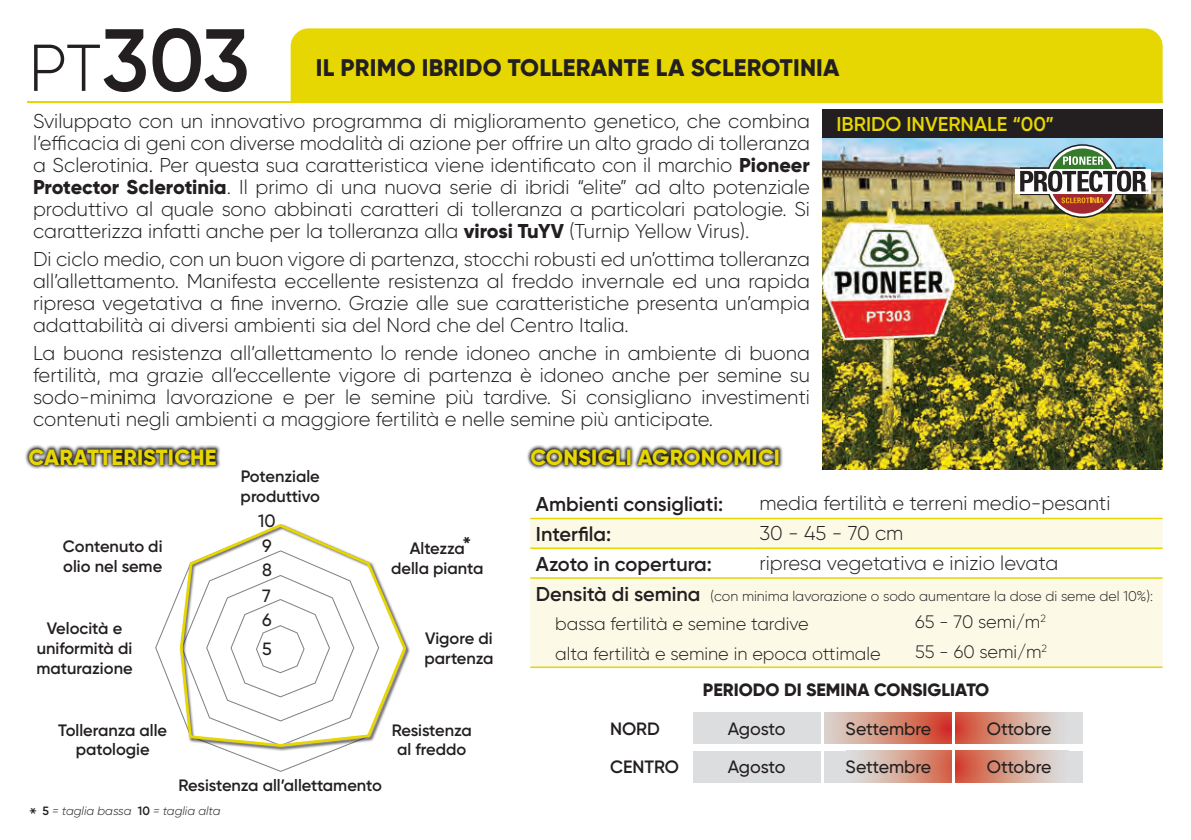
<style>
.page{position:relative;width:1191px;height:840px;background:#fff}
.page>*{position:absolute;margin:0;border:0;box-sizing:border-box;transform-origin:0 0}
.t1{font:600 88px "Gilroy";color:#231f20}
.t2{font:800 24px "Gilroy";letter-spacing:.01em;color:#231f20}
.t3{font:300 24px "Gilroy";color:#231f20}
.t4{font:500 24px "Gilroy";color:#231f20}
.t5{font:800 22px "Gilroy";letter-spacing:.01em;color:#e6d601}
.t6{font:300 20px/22px "Gilroy";color:#231f20;text-align:justify}
.t7{font:600 20px "Gilroy";color:#231f20}
.t8{font:600 20px "Gilroy";color:#e6d601}
.t9{font:300 18px "Gilroy";color:#231f20}
.t10{font:500 17.8px "Gilroy";letter-spacing:-.01em;color:#231f20}
.t11{font:800 17.8px "Gilroy";color:#231f20}
.t12{font:600 17.8px "Gilroy";color:#231f20}
.t13{font:600 16.4px/19.8px "Gilroy";color:#231f20;text-align:center}
.t14{font:600 16.4px "Gilroy";letter-spacing:-.02em;color:#231f20}
.t15{font:300 14px "Gilroy";color:#231f20}
.t16{font:italic 300 12px "Gilroy";color:#231f20}
.s1{font-weight:300;font-size:66px}
.s2{font-weight:800}
.s3{font-weight:600;font-style:normal}
.s4{font-weight:600;font-size:20px}
</style>
<div class="page">
<div style="left:290px;top:28px;width:873px;height:76px;background:#e6d601"></div>
<img style="left:822px;top:138px;width:340px;height:330px">
<hr style="left:27px;top:102px;width:1135px;height:1px;background:#e6d601">
<div style="left:1015px;top:169px;width:135px;height:24px;background:#fff"></div>
<img style="left:1020px;top:143px;width:128px;height:75px">
<svg style="left:25px;top:445px;width:196px;height:24px"></svg>
<svg style="left:530px;top:519px;width:632px;height:147px;fill:#fcfae7"></svg>
<hr style="left:530px;top:517px;width:223px;height:2px;background:#e6d601">
<hr style="left:753px;top:517px;width:147px;height:2px;background:#e6d601">
<hr style="left:900px;top:517px;width:262px;height:2px;background:#e6d601">
<hr style="left:530px;top:547px;width:223px;height:1px;background:#e6d601">
<hr style="left:753px;top:547px;width:147px;height:1px;background:#e6d601">
<hr style="left:900px;top:547px;width:262px;height:1px;background:#e6d601">
<hr style="left:530px;top:577px;width:223px;height:1px;background:#e6d601">
<hr style="left:753px;top:577px;width:147px;height:1px;background:#e6d601">
<hr style="left:900px;top:577px;width:262px;height:1px;background:#e6d601">
<hr style="left:530px;top:666px;width:223px;height:1px;background:#e6d601">
<hr style="left:753px;top:666px;width:147px;height:1px;background:#e6d601">
<hr style="left:900px;top:666px;width:262px;height:1px;background:#e6d601">
<svg style="left:527px;top:445px;width:256px;height:24px"></svg>
<svg style="left:155px;top:590px;width:181px;height:182px"></svg>
<div style="left:179px;top:523px;width:231px;height:227px;background:#231f20;opacity:.8"></div>
<svg style="left:179px;top:523px;width:229px;height:224px"></svg>
<div style="left:822px;top:109px;width:340px;height:29px;background:#231f20"></div>
<div style="left:693px;top:712px;width:127px;height:31px;background:#dcdddf"></div>
<svg style="left:824px;top:712px;width:127px;height:31px"></svg>
<div style="left:955px;top:712px;width:127px;height:31px;background:#dcdddf"></div>
<div style="left:955px;top:712px;width:113px;height:31px;background:linear-gradient(to right,#d24b30,#dcebe8)"></div>
<div style="left:693px;top:750px;width:127px;height:31px;background:#dcdddf"></div>
<div style="left:824px;top:750px;width:127px;height:31px;background:#dcdddf"></div>
<div style="left:846px;top:750px;width:105px;height:31px;background:linear-gradient(to right,#dce9e9,#d46749)"></div>
<div style="left:955px;top:750px;width:127px;height:31px;background:#dcdddf"></div>
<div style="left:955px;top:750px;width:113px;height:31px;background:linear-gradient(to right,#d24b30,#dcebe8)"></div>
<p class="t1" style="left:28px;top:5px;width:223px"><span class="s1">PT</span>303</p>
<p class="t2" style="left:316px;top:52px;width:525px">IL PRIMO IBRIDO TOLLERANTE LA SCLEROTINIA</p>
<p class="t6" style="left:33px;top:110px;width:778px">Sviluppato con un innovativo programma di miglioramento genetico, che combina l’efficacia di geni con diverse modalità di azione per offrire un alto grado di tolleranza a Sclerotinia. Per questa sua caratteristica viene identificato con il marchio <span class="s2">Pioneer Protector Sclerotinia</span>. Il primo di una nuova serie di ibridi “elite” ad alto potenziale produttivo al quale sono abbinati caratteri di tolleranza a particolari patologie. Si caratterizza infatti anche per la tolleranza alla <span class="s2">virosi TuYV</span> (Turnip Yellow Virus).</p>
<p class="t6" style="left:33px;top:247px;width:778px">Di ciclo medio, con un buon vigore di partenza, stocchi robusti ed un’ottima tolleranza all’allettamento. Manifesta eccellente resistenza al freddo invernale ed una rapida ripresa vegetativa a fine inverno. Grazie alle sue caratteristiche presenta un’ampia adattabilità ai diversi ambienti sia del Nord che del Centro Italia.</p>
<p class="t6" style="left:33px;top:341px;width:778px">La buona resistenza all’allettamento lo rende idoneo anche in ambiente di buona fertilità, ma grazie all’eccellente vigore di partenza è idoneo anche per semine su sodo-minima lavorazione e per le semine più tardive. Si consigliano investimenti contenuti negli ambienti a maggiore fertilità e nelle semine più anticipate.</p>
<p class="t5" style="left:28px;top:443px;width:190px">CARATTERISTICHE</p>
<p class="t5" style="left:530px;top:442px;width:251px">CONSIGLI AGRONOMICI</p>
<p class="t8" style="left:836px;top:112px;width:219px">IBRIDO INVERNALE “00”</p>
<p class="t13" style="left:63px;top:536px;width:101px">Contenuto di</p>
<p class="t13" style="left:63px;top:556px;width:101px">olio nel seme</p>
<p class="t13" style="left:47px;top:618px;width:77px">Velocità e</p>
<p class="t13" style="left:37px;top:637px;width:97px">uniformità di</p>
<p class="t13" style="left:36px;top:657px;width:98px">maturazione</p>
<p class="t13" style="left:241px;top:465px;width:81px">Potenziale</p>
<p class="t13" style="left:241px;top:485px;width:81px">produttivo</p>
<p class="t10" style="left:258px;top:509px;width:19px">10</p>
<p class="t10" style="left:262px;top:534px;width:11px">9</p>
<p class="t10" style="left:262px;top:584px;width:10px">7</p>
<p class="t10" style="left:262px;top:609px;width:11px">6</p>
<p class="t10" style="left:262px;top:637px;width:11px">5</p>
<p class="t10" style="left:262px;top:559px;width:11px">8</p>
<p class="t4" style="left:462px;top:530px;width:11px">*</p>
<p class="t13" style="left:391px;top:557px;width:94px">della pianta</p>
<p class="t13" style="left:410px;top:538px;width:56px">Altezza</p>
<p class="t13" style="left:425px;top:628px;width:69px">Vigore di</p>
<p class="t13" style="left:424px;top:648px;width:71px">partenza</p>
<p class="t13" style="left:58px;top:719px;width:110px">Tolleranza alle patologie</p>
<p class="t13" style="left:179px;top:775px;width:205px">Resistenza all’allettamento</p>
<p class="t3" style="left:28px;top:801px;width:11px">*</p>
<p class="t16" style="left:43px;top:803px;width:179px"><span class="s3">5</span> = taglia bassa <span class="s3">10</span> = taglia alta</p>
<p class="t14" style="left:392px;top:719px;width:81px">Resistenza</p>
<p class="t13" style="left:397px;top:739px;width:71px">al freddo</p>
<p class="t7" style="left:536px;top:491px;width:189px">Ambienti consigliati:</p>
<p class="t6" style="left:759px;top:492px;width:353px">media fertilità e terreni medio-pesanti</p>
<p class="t7" style="left:536px;top:521px;width:77px">Interfila:</p>
<p class="t6" style="left:759px;top:521px;width:146px">30 - 45 - 70 cm</p>
<p class="t7" style="left:536px;top:551px;width:177px">Azoto in copertura:</p>
<p class="t6" style="left:759px;top:551px;width:300px">ripresa vegetativa e inizio levata</p>
<p class="t15" style="left:536px;top:587px;width:619px"><span class="s4">Densità di semina</span> (con minima lavorazione o sodo aumentare la dose di seme del 10%):</p>
<p class="t9" style="left:555px;top:612px;width:255px">bassa fertilità e semine tardive</p>
<p class="t9" style="left:915px;top:610px;width:132px">65 - 70 semi/m<sup>2</sup></p>
<p class="t9" style="left:555px;top:642px;width:327px">alta fertilità e semine in epoca ottimale</p>
<p class="t9" style="left:915px;top:640px;width:133px">55 - 60 semi/m<sup>2</sup></p>
<p class="t12" style="left:610px;top:717px;width:51px">NORD</p>
<p class="t12" style="left:610px;top:755px;width:71px">CENTRO</p>
<p class="t11" style="left:703px;top:678px;width:288px">PERIODO DI SEMINA CONSIGLIATO</p>
<p class="t10" style="left:727px;top:717px;width:59px">Agosto</p>
<p class="t10" style="left:845px;top:717px;width:87px">Settembre</p>
<p class="t10" style="left:987px;top:717px;width:66px">Ottobre</p>
<p class="t10" style="left:727px;top:755px;width:59px">Agosto</p>
<p class="t10" style="left:845px;top:755px;width:87px">Settembre</p>
<p class="t10" style="left:987px;top:755px;width:66px">Ottobre</p>
</div>
